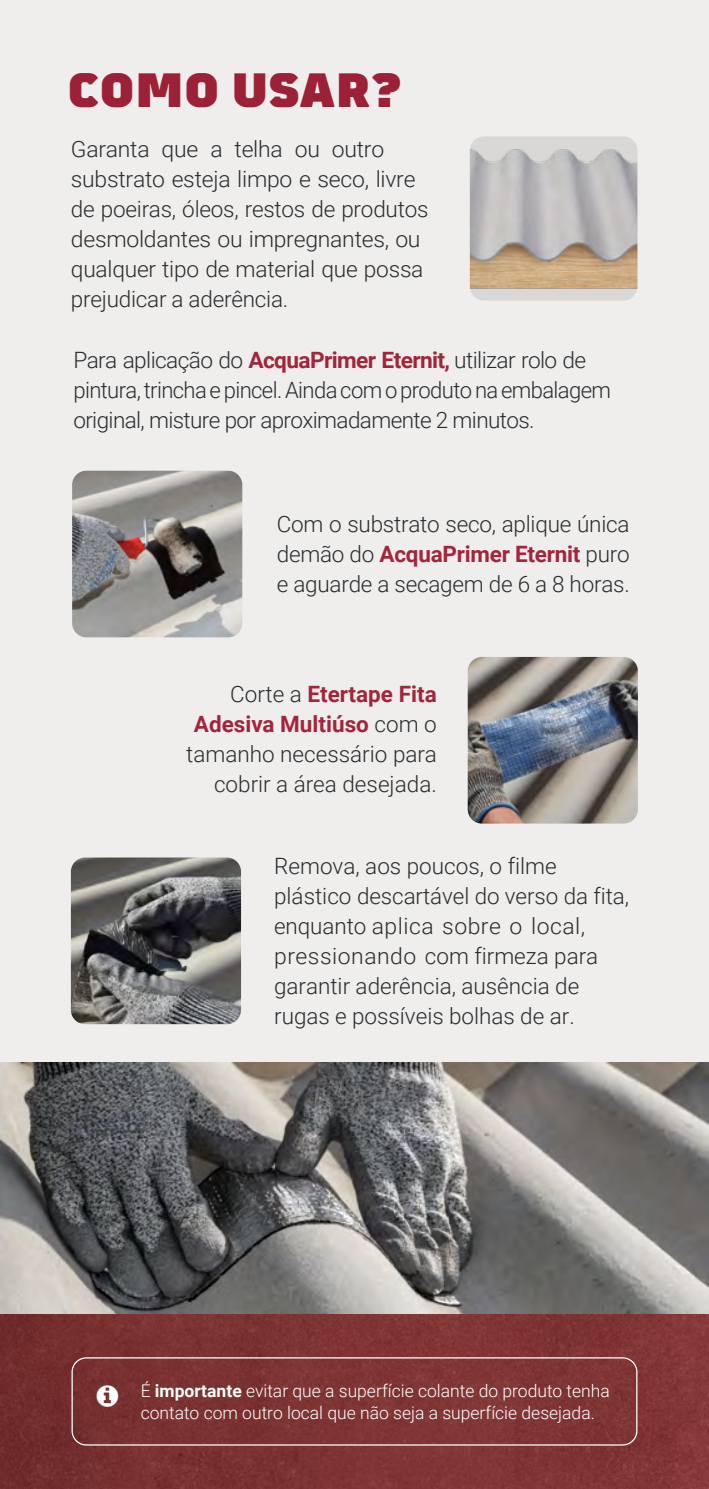
<style>
.page{position:relative;width:709px;height:1489px;background:#fff}
.page>*{position:absolute;margin:0;border:0;box-sizing:border-box;transform-origin:0 0}
.t1{font:900 47.5px "Martian B Thai";color:#9c2136}
.t2{font:300 22.5px/30px "Roboto";letter-spacing:-.01em;color:#292c2d}
.t3{font:300 22.5px/30px "Roboto";letter-spacing:-.03em;color:#292c2d}
.t4{font:300 17.5px/22.5px "Roboto";color:#fff}
.s1{font-weight:700;color:#a2253c}
.s2{font-weight:700}
</style>
<div class="page">
<div style="left:0;top:0;width:709px;height:1488px;background:#efeeed"></div>
<img style="left:0;top:1062px;width:709px;height:426px">
<img style="left:71px;top:857px;width:170px;height:167px">
<img style="left:468px;top:657px;width:170px;height:166px">
<img style="left:72px;top:470px;width:170px;height:167px">
<div style="left:71px;top:1357px;width:566px;height:88px;border:1px solid #fff;border-radius:14px"></div>
<img style="left:470px;top:136px;width:167px;height:163px">
<svg style="left:97px;top:1384px;width:21px;height:22px"></svg>
<h1 class="t1" style="left:67px;top:46px;width:336px">COMO USAR?</h1>
<p class="t2" style="left:71px;top:133px;width:359px">Garanta que a telha ou outro substrato esteja limpo e seco, livre de poeiras, óleos, restos de produtos desmoldantes ou impregnantes, ou qualquer tipo de material que possa prejudicar a aderência.</p>
<p class="t3" style="left:73px;top:344px;width:539px">Para aplicação do <span class="s1">AcquaPrimer Eternit,</span> utilizar rolo de pintura, trincha e pincel. Ainda com o produto na embalagem original, misture por aproximadamente 2 minutos.</p>
<p class="t2" style="left:277px;top:508px;width:354px;text-align:justify">Com o substrato seco, aplique única demão do <span class="s1">AcquaPrimer Eternit</span> puro e aguarde a secagem de 6 a 8 horas.</p>
<p class="t2" style="left:186px;top:678px;width:252px;text-align:right">Corte a <span class="s1">Etertape Fita<br>Adesiva Multiúso</span> com o tamanho necessário para cobrir a área desejada.</p>
<p class="t2" style="left:274px;top:850px;width:356px">Remova, aos poucos, o filme plástico descartável do verso da fita, enquanto aplica sobre o local, pressionando com firmeza para garantir aderência, ausência de rugas e possíveis bolhas de ar.</p>
<p class="t4" style="left:141px;top:1378px;width:470px">É <span class="s2">importante</span> evitar que a superfície colante do produto tenha contato com outro local que não seja a superfície desejada.</p>
</div>
